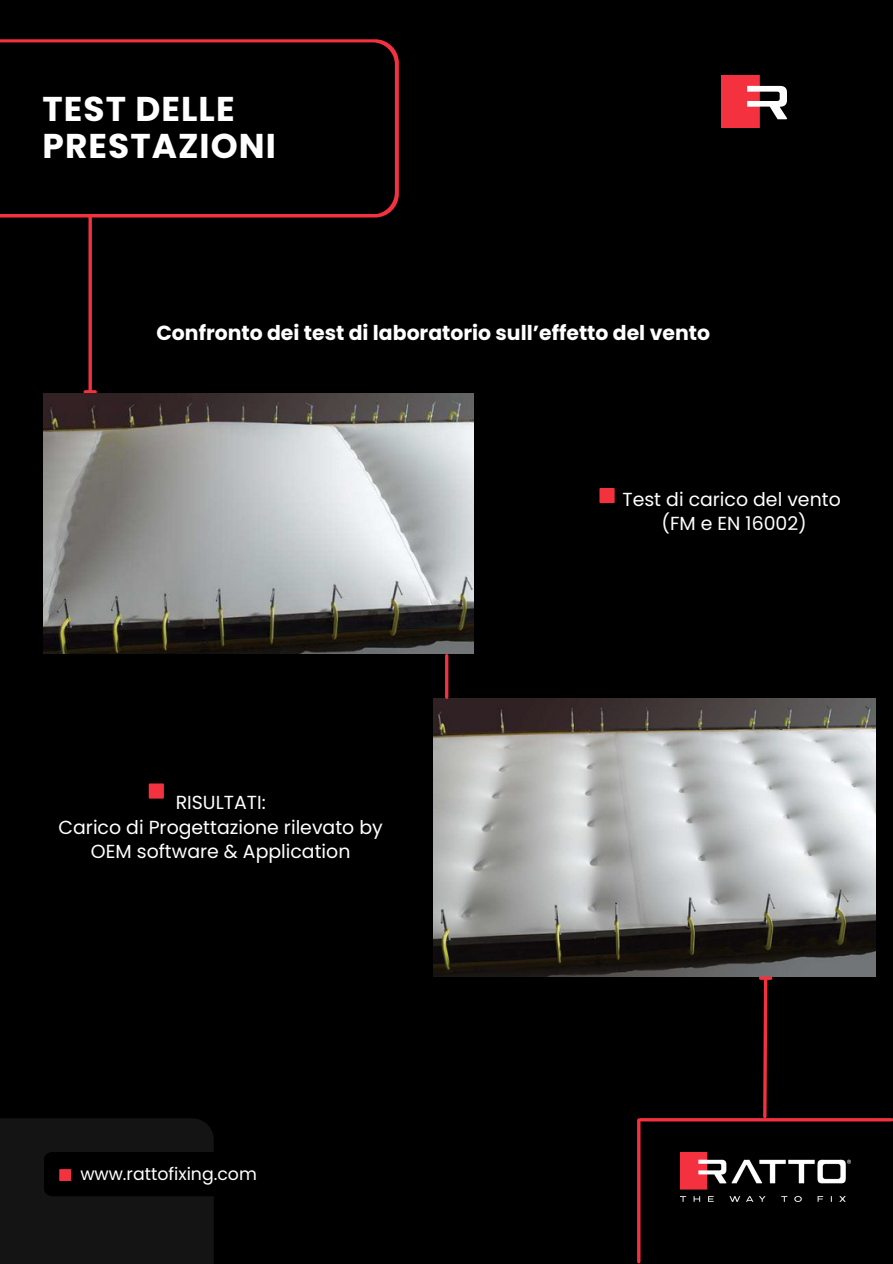
<style>
.page{position:relative;width:893px;height:1264px;background:#fff}
.page>*{position:absolute;margin:0;border:0;box-sizing:border-box;transform-origin:0 0}
.t1{font:700 34.35px/37.3px "Poppins";letter-spacing:.03em;color:#fff}
.t2{font:700 20.4px "Poppins";color:#fff}
.t3{font:18.9px/24.8px "Poppins";color:#fff;text-align:center}
.t4{font:17.25px "Poppins";color:#fff}
</style>
<div class="page">
<div style="left:0;top:0;width:892px;height:1263px;background:#000"></div>
<div style="left:0;top:1118px;width:214px;height:145px;background:#141414"></div>
<div style="left:44px;top:1151px;width:291px;height:45px;background:#000;border-radius:8px"></div>
<div style="left:59px;top:1169px;width:12px;height:11px;background:#f3313f"></div>
<svg style="left:88px;top:217px;width:4px;height:173px"></svg>
<svg style="left:85px;top:390px;width:10px;height:3px"></svg>
<img style="left:721px;top:76px;width:65px;height:52px">
<img style="left:44px;top:393px;width:429px;height:260px">
<img style="left:433px;top:699px;width:442px;height:277px">
<div style="left:599px;top:488px;width:15px;height:15px;background:#f3313f"></div>
<div style="left:149px;top:783px;width:15px;height:15px;background:#f3313f"></div>
<svg style="left:760px;top:976px;width:10px;height:142px"></svg>
<hr style="left:445px;top:655px;width:3px;height:42px;background:#f3313f">
<svg style="left:0;top:39px;width:398px;height:178px;background:#dc2c39"></svg>
<svg style="left:0;top:42px;width:395px;height:172px"></svg>
<hr style="left:640px;top:1118px;width:251px;height:3px;background:#f3313f">
<img style="left:681px;top:1152px;width:169px;height:49px">
<hr style="left:637px;top:1119px;width:3px;height:142px;background:#f3313f">
<p class="t1" style="left:43px;top:90px;width:235px">TEST DELLE<br>PRESTAZIONI</p>
<p class="t2" style="left:156px;top:318px;width:555px">Confronto dei test di laboratorio sull’effetto del vento</p>
<p class="t3" style="left:176px;top:789px;width:91px">RISULTATI:</p>
<h2 class="t3" style="left:59px;top:814px;width:326px">Carico di Progettazione rilevato by<br>OEM software &amp; Application</h2>
<h1 class="t4" style="left:80px;top:1161px;width:178px">www.rattofixing.com</h1>
<p class="t3" style="left:622px;top:486px;width:220px">Test di carico del vento</p>
<p class="t3" style="left:661px;top:511px;width:147px">(FM e EN 16002)</p>
</div>
